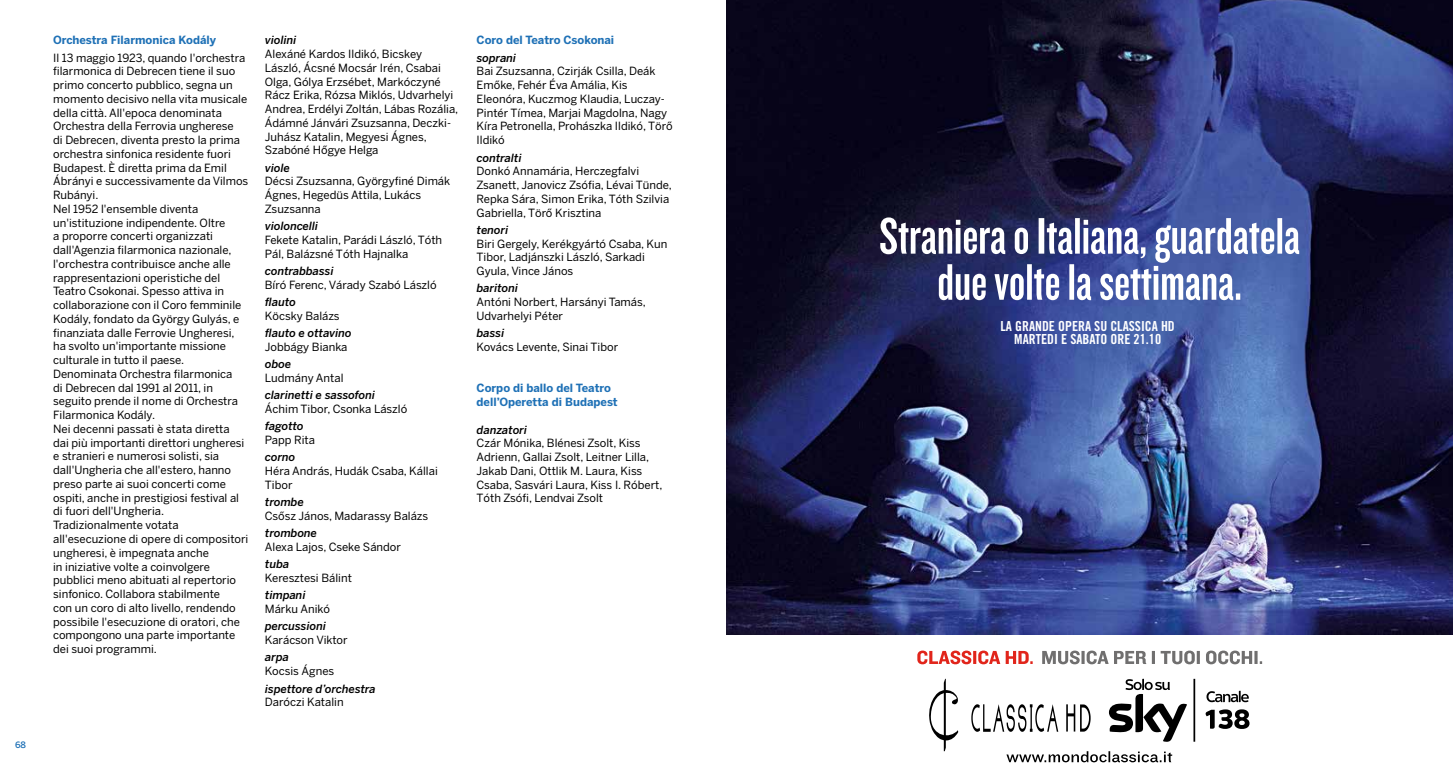
<style>
.page{position:relative;width:1453px;height:780px;background:#fff}
.page>*{position:absolute;margin:0;border:0;box-sizing:border-box;transform-origin:0 0}
.t1{font:13.88px/13.9px "Trade Gothic Bold Cond Twenty";color:#fff;text-align:center}
.t2{font:11.25px/13.8px "Benton Sans";color:#000}
.t3{font:italic 500 11.25px "Benton Sans";color:#000}
.t4{font:700 11.25px/13.8px "Benton Sans";color:#1f71b6}
.t5{font:500 8.75px "Benton Sans";color:#1f71b6}
</style>
<div class="page">
<img style="left:726px;top:0;width:727px;height:634px">
<svg style="left:880px;top:217px;width:419px;height:83px"></svg>
<svg style="left:929px;top:678px;width:30px;height:73px"></svg>
<svg style="left:971px;top:704px;width:87px;height:27px"></svg>
<svg style="left:1066px;top:704px;width:24px;height:27px"></svg>
<svg style="left:1205px;top:709px;width:44px;height:20px"></svg>
<hr style="left:1193px;top:678px;width:2px;height:63px;background:#000">
<svg style="left:1109px;top:678px;width:78px;height:63px"></svg>
<svg style="left:1206px;top:690px;width:43px;height:12px"></svg>
<svg style="left:1006px;top:751px;width:166px;height:11px"></svg>
<svg style="left:1042px;top:650px;width:220px;height:14px"></svg>
<svg style="left:917px;top:650px;width:116px;height:14px"></svg>
<p class="t5" style="left:15px;top:739px;width:13px">68</p>
<p class="t4" style="left:53px;top:33px;width:165px">Orchestra Filarmonica Kodály</p>
<p class="t2" style="left:53px;top:50px;width:197px">Il 13 maggio 1923, quando l'orchestra filarmonica di Debrecen tiene il suo primo concerto pubblico, segna un momento decisivo nella vita musicale della città. All'epoca denominata Orchestra della Ferrovia ungherese<br>di Debrecen, diventa presto la prima orchestra sinfonica residente fuori Budapest. È diretta prima da Emil Ábrányi e successivamente da Vilmos Rubányi.<br>Nel 1952 l'ensemble diventa un'istituzione indipendente. Oltre<br>a proporre concerti organizzati dall'Agenzia filarmonica nazionale, l'orchestra contribuisce anche alle rappresentazioni operistiche del Teatro Csokonai. Spesso attiva in collaborazione con il Coro femminile Kodály, fondato da György Gulyás, e finanziata dalle Ferrovie Ungheresi, ha svolto un'importante missione culturale in tutto il paese.<br>Denominata Orchestra filarmonica<br>di Debrecen dal 1991 al 2011, in seguito prende il nome di Orchestra Filarmonica Kodály.<br>Nei decenni passati è stata diretta<br>dai più importanti direttori ungheresi e stranieri e numerosi solisti, sia dall'Ungheria che all'estero, hanno preso parte ai suoi concerti come ospiti, anche in prestigiosi festival al di fuori dell'Ungheria.<br>Tradizionalmente votata all'esecuzione di opere di compositori ungheresi, è impegnata anche<br>in iniziative volte a coinvolgere pubblici meno abituati al repertorio sinfonico. Collabora stabilmente<br>con un coro di alto livello, rendendo possibile l'esecuzione di oratori, che compongono una parte importante dei suoi programmi.</p>
<p class="t3" style="left:265px;top:34px;width:33px">violini</p>
<p class="t2" style="left:265px;top:47px;width:195px">Alexáné Kardos Ildikó, Bicskey László, Ácsné Mocsár Irén, Csabai Olga, Gólya Erzsébet, Markóczyné Rácz Erika, Rózsa Miklós, Udvarhelyi Andrea, Erdélyi Zoltán, Lábas Rozália, Ádámné Jánvári Zsuzsanna, Deczki-Juhász Katalin, Megyesi Ágnes, Szabóné Ho˝gye Helga</p>
<p class="t3" style="left:265px;top:161px;width:26px">viole</p>
<p class="t2" style="left:265px;top:174px;width:187px">Décsi Zsuzsanna, Györgyfiné Dimák<br>Ágnes, Hegedüs Attila, Lukács<br>Zsuzsanna</p>
<p class="t3" style="left:265px;top:219px;width:55px">violoncelli</p>
<p class="t2" style="left:265px;top:233px;width:179px">Fekete Katalin, Parádi László, Tóth<br>Pál, Balázsné Tóth Hajnalka</p>
<p class="t3" style="left:265px;top:264px;width:70px">contrabbassi</p>
<p class="t2" style="left:265px;top:278px;width:173px">Bíró Ferenc, Várady Szabó László</p>
<p class="t3" style="left:265px;top:295px;width:32px">flauto</p>
<p class="t2" style="left:265px;top:309px;width:76px">Köcsky Balázs</p>
<p class="t3" style="left:265px;top:326px;width:88px">flauto e ottavino</p>
<p class="t2" style="left:265px;top:340px;width:84px">Jobbágy Bianka</p>
<p class="t3" style="left:265px;top:357px;width:28px">oboe</p>
<p class="t2" style="left:265px;top:371px;width:80px">Ludmány Antal</p>
<p class="t3" style="left:265px;top:388px;width:111px">clarinetti e sassofoni</p>
<p class="t2" style="left:265px;top:402px;width:144px">Áchim Tibor, Csonka László</p>
<p class="t3" style="left:265px;top:419px;width:40px">fagotto</p>
<p class="t2" style="left:265px;top:433px;width:52px">Papp Rita</p>
<p class="t3" style="left:265px;top:450px;width:32px">corno</p>
<p class="t2" style="left:265px;top:464px;width:174px">Héra András, Hudák Csaba, Kállai<br>Tibor</p>
<p class="t3" style="left:265px;top:495px;width:40px">trombe</p>
<p class="t2" style="left:265px;top:509px;width:165px">Cso˝sz János, Madarassy Balázs</p>
<p class="t3" style="left:265px;top:526px;width:53px">trombone</p>
<p class="t2" style="left:265px;top:540px;width:138px">Alexa Lajos, Cseke Sándor</p>
<p class="t3" style="left:265px;top:557px;width:26px">tuba</p>
<p class="t2" style="left:265px;top:571px;width:89px">Keresztesi Bálint</p>
<p class="t3" style="left:265px;top:588px;width:42px">timpani</p>
<p class="t2" style="left:265px;top:602px;width:67px">Márku Anikó</p>
<p class="t3" style="left:265px;top:619px;width:62px">percussioni</p>
<p class="t2" style="left:265px;top:633px;width:84px">Karácson Viktor</p>
<p class="t3" style="left:265px;top:650px;width:25px">arpa</p>
<p class="t2" style="left:265px;top:664px;width:71px">Kocsis Ágnes</p>
<p class="t3" style="left:265px;top:681px;width:112px">ispettore d’orchestra</p>
<p class="t2" style="left:265px;top:695px;width:80px">Daróczi Katalin</p>
<p class="t4" style="left:477px;top:33px;width:139px">Coro del Teatro Csokonai</p>
<p class="t3" style="left:477px;top:51px;width:41px">soprani</p>
<p class="t2" style="left:477px;top:64px;width:198px">Bai Zsuzsanna, Czirják Csilla, Deák<br>Emo˝ke, Fehér Éva Amália, Kis<br>Eleonóra, Kuczmog Klaudia, Luczay-<br>Pintér Tímea, Marjai Magdolna, Nagy<br>Kíra Petronella, Prohászka Ildikó, Töro˝<br>Ildikó</p>
<p class="t3" style="left:477px;top:151px;width:46px">contralti</p>
<p class="t2" style="left:477px;top:164px;width:197px">Donkó Annamária, Herczegfalvi Zsanett, Janovicz Zsófia, Lévai Tünde, Repka Sára, Simon Erika, Tóth Szilvia Gabriella, Töro˝ Krisztina</p>
<p class="t3" style="left:477px;top:223px;width:33px">tenori</p>
<p class="t2" style="left:477px;top:236px;width:192px">Biri Gergely, Kerékgyártó Csaba, Kun<br>Tibor, Ladjánszki László, Sarkadi<br>Gyula, Vince János</p>
<p class="t3" style="left:477px;top:282px;width:43px">baritoni</p>
<p class="t2" style="left:477px;top:295px;width:171px">Antóni Norbert, Harsányi Tamás,<br>Udvarhelyi Péter</p>
<p class="t3" style="left:477px;top:326px;width:29px">bassi</p>
<p class="t2" style="left:477px;top:340px;width:143px">Kovács Levente, Sinai Tibor</p>
<p class="t4" style="left:477px;top:381px;width:143px">Corpo di ballo del Teatro dell’Operetta di Budapest</p>
<p class="t3" style="left:477px;top:423px;width:52px">danzatori</p>
<p class="t2" style="left:477px;top:436px;width:187px">Czár Mónika, Blénesi Zsolt, Kiss Adrienn, Gallai Zsolt, Leitner Lilla, Jakab Dani, Ottlik M. Laura, Kiss Csaba, Sasvári Laura, Kiss I. Róbert, Tóth Zsófi, Lendvai Zsolt</p>
<p class="t1" style="left:1000px;top:318px;width:176px">LA GRANDE OPERA SU CLASSICA HD<br>MARTEDI E SABATO ORE 21.10</p>
</div>
